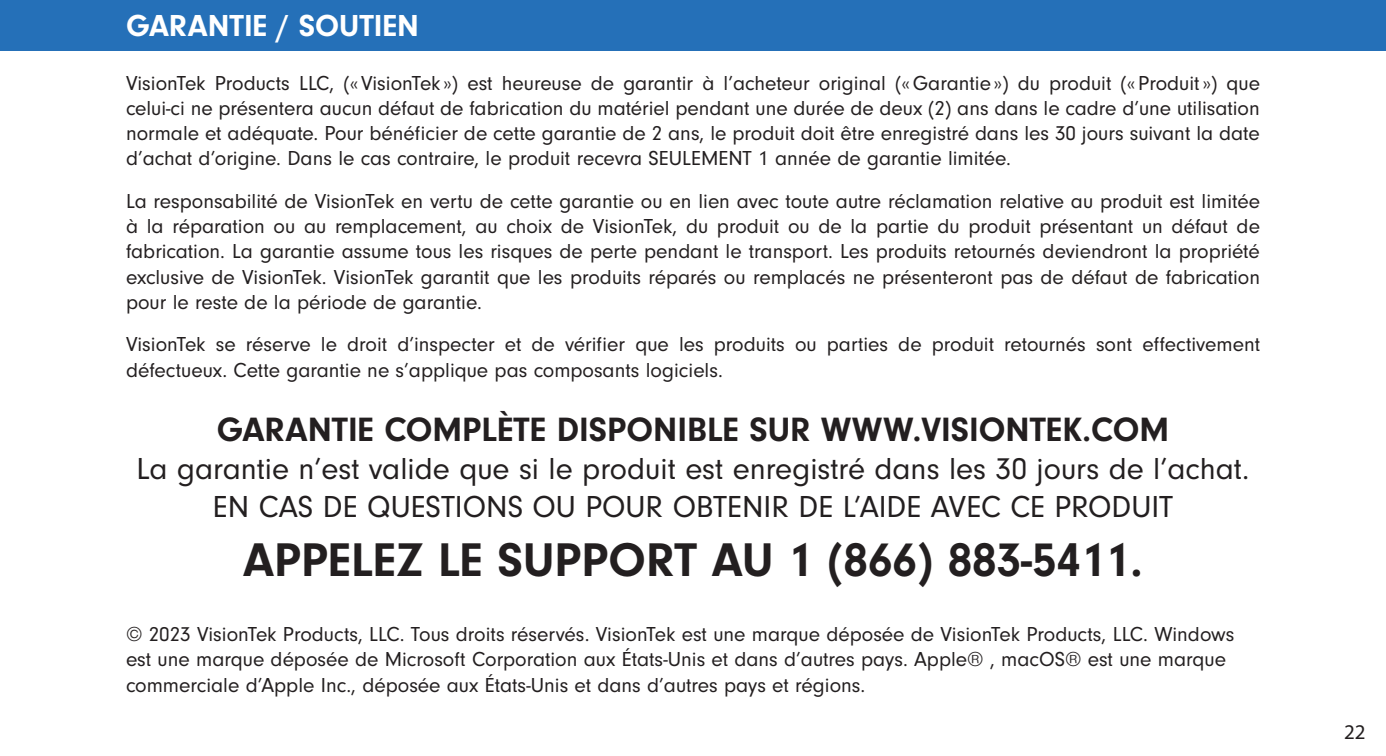
<style>
.page{position:relative;width:1386px;height:756px;background:#fff}
.page>*{position:absolute;margin:0;border:0;box-sizing:border-box;transform-origin:0 0}
.Content{font:700 49px "Neuzeit Gro";color:#231f20}
.Content-2{font:700 35px "Neuzeit Gro";color:#231f20}
.Content-3{font:31.5px "Neuzeit Gro";color:#231f20}
.Titles{font:700 31.5px "Neuzeit Gro";color:#fff}
.Content-4{font:21px/25.2px "Neuzeit Gro";color:#231f20;text-align:justify}
.t1{font:21px "Myriad Pro";color:#231f20}
</style>
<div class="page">
<div style="left:0;top:0;width:1386px;height:50px;background:#2570b8"></div>
<p class="Titles" style="left:126px;top:8px;width:295px">GARANTIE / SOUTIEN</p>
<p class="Content-4" style="left:126px;top:71px;width:1135px">VisionTek Products LLC, («VisionTek ») est heureuse de garantir à l’acheteur original («Garantie») du produit («Produit ») que celui-ci ne présentera aucun défaut de fabrication du matériel pendant une durée de deux (2) ans dans le cadre d’une utilisation normale et adéquate. Pour bénéficier de cette garantie de 2 ans, le produit doit être enregistré dans les 30 jours suivant la date d’achat d’origine. Dans le cas contraire, le produit recevra SEULEMENT 1 année de garantie limitée.</p>
<p class="Content-4" style="left:126px;top:189px;width:1136px">La responsabilité de VisionTek en vertu de cette garantie ou en lien avec toute autre réclamation relative au produit est limitée à la réparation ou au remplacement, au choix de VisionTek, du produit ou de la partie du produit présentant un défaut de fabrication. La garantie assume tous les risques de perte pendant le transport. Les produits retournés deviendront la propriété exclusive de VisionTek. VisionTek garantit que les produits réparés ou remplacés ne présenteront pas de défaut de fabrication pour le reste de la période de garantie.</p>
<p class="Content-4" style="left:126px;top:332px;width:1136px">VisionTek se réserve le droit d’inspecter et de vérifier que les produits ou parties de produit retournés sont effectivement défectueux. Cette garantie ne s’applique pas composants logiciels.</p>
<p class="Content-2" style="left:217px;top:410px;width:954px">GARANTIE COMPLÈTE DISPONIBLE SUR WWW.VISIONTEK.COM</p>
<p class="Content-3" style="left:137px;top:452px;width:1114px">La garantie n’est valide que si le produit est enregistré dans les 30 jours de l’achat.</p>
<p class="Content-3" style="left:213px;top:490px;width:962px">EN CAS DE QUESTIONS OU POUR OBTENIR DE L’AIDE AVEC CE PRODUIT</p>
<p class="Content" style="left:243px;top:532px;width:901px">APPELEZ LE SUPPORT AU 1 (866) 883-5411.</p>
<p class="Content-4" style="left:126px;top:622px;width:1110px;text-align:left">© 2023 VisionTek Products, LLC. Tous droits réservés. VisionTek est une marque déposée de VisionTek Products, LLC. Windows est une marque déposée de Microsoft Corporation aux États-Unis et dans d’autres pays. Apple® , macOS® est une marque commerciale d’Apple Inc., déposée aux États-Unis et dans d’autres pays et régions.</p>
<p class="t1" style="left:1344px;top:719px;width:23px">22</p>
</div>
